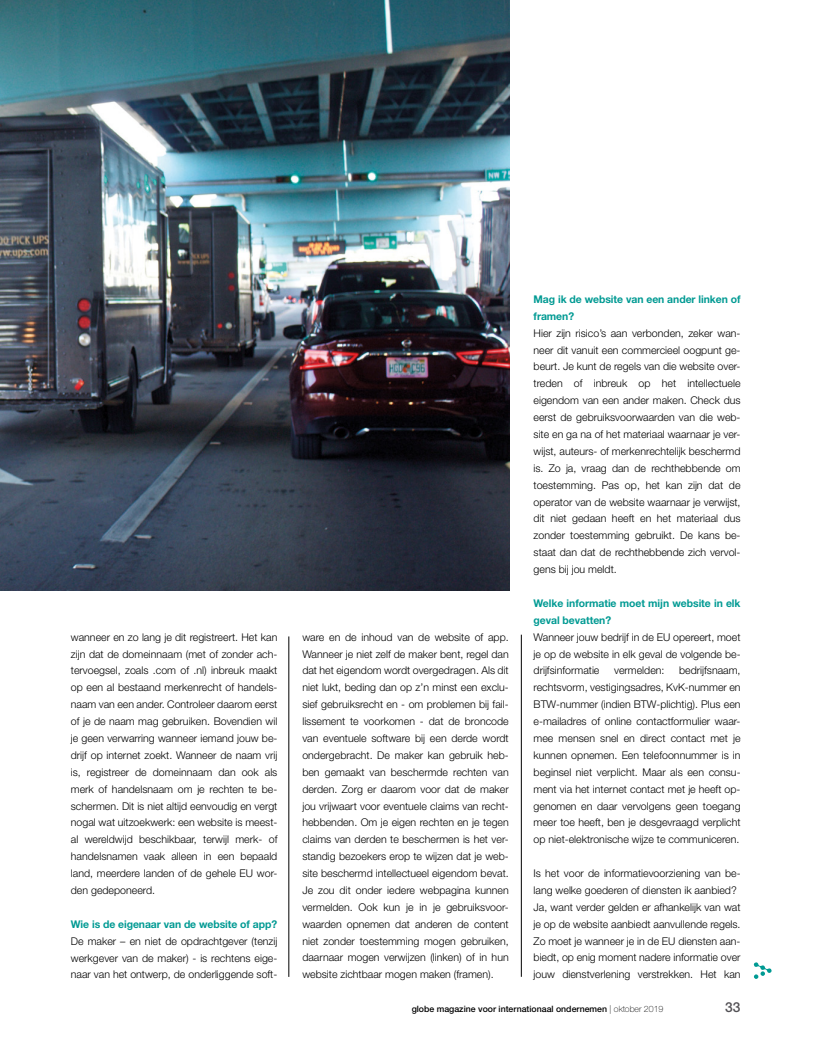
<style>
.page{position:relative;width:815px;height:1046px;background:#fff}
.page>*{position:absolute;margin:0;border:0;box-sizing:border-box;transform-origin:0 0}
.t1{font:500 13.75px "Helvetica Neue LT";color:#535155}
.t2{font:300 10.62px/16.9px "Helvetica Neue LT";color:#000;text-align:justify}
.t3{font:700 10.62px/16.9px "Helvetica Neue LT";letter-spacing:-.005em;color:#009a93}
.t4{font:500 8.75px "Helvetica Neue LT";color:#000}
.s1{font-weight:100}
</style>
<div class="page">
<img style="left:0;top:0;width:509px;height:590px">
<hr style="left:289px;top:636px;width:1px;height:340px;background:#000">
<hr style="left:521px;top:634px;width:1px;height:342px;background:#000">
<svg style="left:754px;top:962px;width:18px;height:16px"></svg>
<p class="t2" style="left:71px;top:628px;width:208px">wanneer en zo lang je dit registreert. Het kan zijn dat de domeinnaam (met of zonder ach&shy;tervoegsel, zoals .com of .nl) inbreuk maakt op een al bestaand merkenrecht of handels&shy;naam van een ander. Controleer daarom eerst of je de naam mag gebruiken. Bovendien wil je geen verwarring wanneer iemand jouw be&shy;drijf op internet zoekt. Wanneer de naam vrij is, registreer de domeinnaam dan ook als merk of handelsnaam om je rechten te be&shy;schermen. Dit is niet altijd eenvoudig en vergt nogal wat uitzoekwerk: een website is meest&shy;al wereldwijd beschikbaar, terwijl merk- of handelsnamen vaak alleen in een bepaald land, meerdere landen of de gehele EU wor&shy;den gedeponeerd.</p>
<p class="t3" style="left:71px;top:915px;width:208px">Wie is de eigenaar van de website of app?</p>
<p class="t2" style="left:71px;top:932px;width:208px">De maker – en niet de opdrachtgever (tenzij werkgever van de maker) - is rechtens eige&shy;naar van het ontwerp, de onderliggende soft-</p>
<p class="t3" style="left:534px;top:290px;width:209px">Mag ik de website van een ander linken of framen?</p>
<p class="t2" style="left:534px;top:324px;width:209px">Hier zijn risico’s aan verbonden, zeker wan&shy;neer dit vanuit een commercieel oogpunt ge&shy;beurt. Je kunt de regels van die website over&shy;treden of inbreuk op het intellectuele eigendom van een ander maken. Check dus eerst de gebruiksvoorwaarden van die web&shy;site en ga na of het materiaal waarnaar je ver&shy;wijst, auteurs- of merkenrechtelijk beschermd is. Zo ja, vraag dan de rechthebbende om toestemming. Pas op, het kan zijn dat de operator van de website waarnaar je verwijst, dit niet gedaan heeft en het materiaal dus zonder toestemming gebruikt. De kans be&shy;staat dan dat de rechthebbende zich vervol&shy;gens bij jou meldt.</p>
<p class="t3" style="left:534px;top:594px;width:208px">Welke informatie moet mijn website in elk geval bevatten?</p>
<p class="t2" style="left:534px;top:628px;width:209px">Wanneer jouw bedrijf in de EU opereert, moet je op de website in elk geval de volgende be&shy;drijfsinformatie</p>
<p class="t2" style="left:302px;top:628px;width:208px">ware en de inhoud van de website of app.<br>Wanneer je niet zelf de maker bent, regel dan dat het eigendom wordt overgedragen. Als dit niet lukt, beding dan op z’n minst een exclu&shy;sief gebruiksrecht en - om problemen bij fail&shy;lissement te voorkomen - dat de broncode van eventuele software bij een derde wordt ondergebracht. De maker kan gebruik heb&shy;ben gemaakt van beschermde rechten van derden. Zorg er daarom voor dat de maker jou vrijwaart voor eventuele claims van recht&shy;hebbenden. Om je eigen rechten en je tegen claims van derden te beschermen is het ver&shy;standig bezoekers erop te wijzen dat je web&shy;site beschermd intellectueel eigendom bevat.<br>Je zou dit onder iedere webpagina kunnen vermelden. Ook kun je in je gebruiksvoor&shy;waarden opnemen dat anderen de content niet zonder toestemming mogen gebruiken, daarnaar mogen verwijzen (linken) of in hun website zichtbaar mogen maken (framen).</p>
<p class="t2" style="left:534px;top:662px;width:209px;text-indent:146px">bedrijfsnaam, rechtsvorm, vestigingsadres, KvK-nummer en BTW-nummer (indien BTW-plichtig). Plus een e-mailadres of online contactformulier waar&shy;mee mensen snel en direct contact met je kunnen opnemen. Een telefoonnummer is in beginsel niet verplicht. Maar als een consu&shy;ment via het internet contact met je heeft op&shy;genomen en daar vervolgens geen toegang meer toe heeft, ben je desgevraagd verplicht op niet-elektronische wijze te communiceren.</p>
<p class="t2" style="left:534px;top:864px;width:209px;text-align:left">Is het voor de informatievoorziening van be&shy;lang welke goederen of diensten ik aanbied?<br>Ja, want verder gelden er afhankelijk van wat je op de website aanbiedt aanvullende regels.<br>Zo moet je wanneer je in de EU diensten aan&shy;biedt, op enig moment nadere informatie over jouw dienstverlening verstrekken. Het kan</p>
<p class="t4" style="left:412px;top:1003px;width:253px">globe magazine voor internationaal ondernemen <span class="s1">| oktober 2019</span></p>
<p class="t1" style="left:725px;top:999px;width:17px">33</p>
<p class="t2" style="left:614px;top:662px;width:52px">vermelden:</p>
</div>
